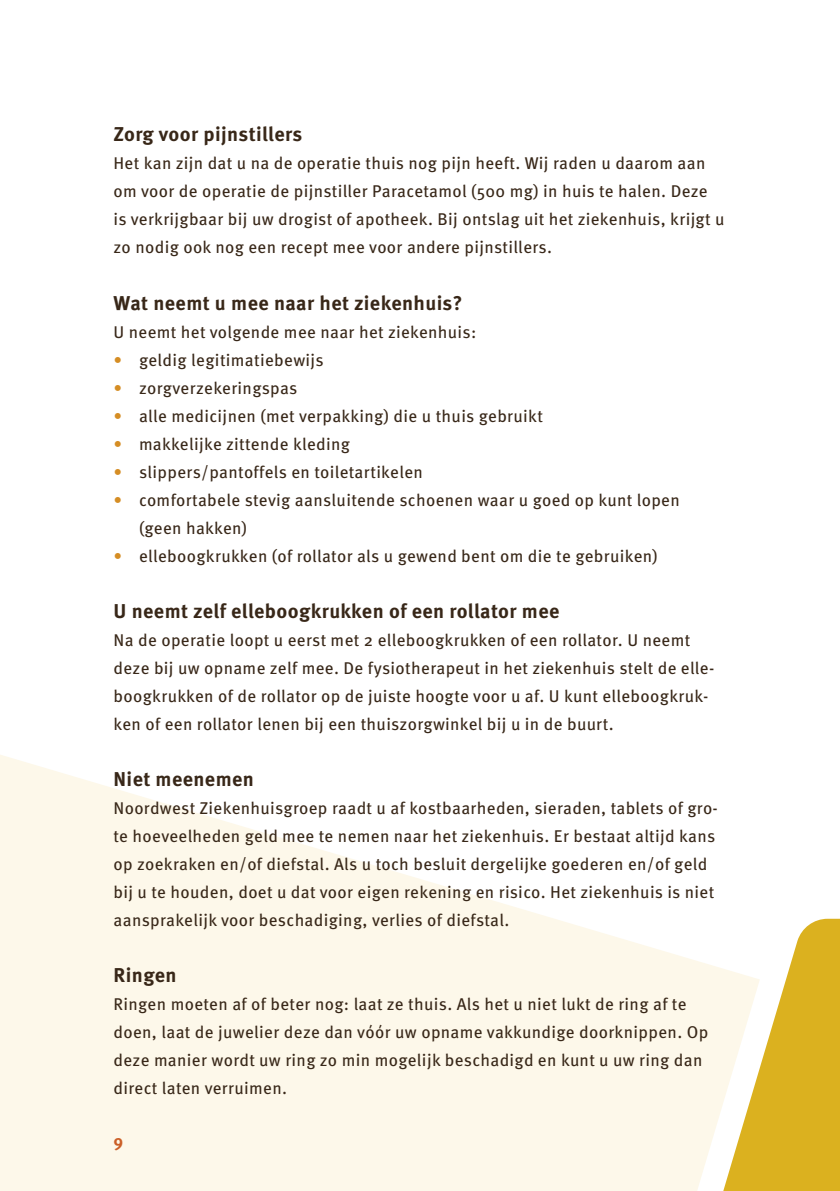
<style>
.page{position:relative;width:840px;height:1191px;background:#fff}
.page>*{position:absolute;margin:0;border:0;box-sizing:border-box;transform-origin:0 0}
.t1{font:700 20px "Meta Pro";letter-spacing:.02em;color:#382718}
.t2{font:17px/28px "Meta Pro";letter-spacing:.02em;color:#382718}
.t3{font:700 17px "Meta Pro";color:#cb5f27}
.s1{color:#d58d24}
</style>
<div class="page">
<svg style="left:0;top:755px;width:703px;height:436px;fill:#fdf8ea"></svg>
<svg style="left:703px;top:918px;width:136px;height:273px"></svg>
<p class="t1" style="left:113px;top:119px;width:190px">Zorg voor pijnstillers</p>
<p class="t2" style="left:113px;top:148px;width:612px">Het kan zijn dat u na de operatie thuis nog pijn heeft. Wij raden u daarom aan om voor de operatie de pijnstiller Paracetamol (500 mg) in huis te halen. Deze is verkrijgbaar bij uw drogist of apotheek. Bij ontslag uit het ziekenhuis, krijgt u zo nodig ook nog een recept mee voor andere pijnstillers.</p>
<p class="t1" style="left:113px;top:287px;width:350px">Wat neemt u mee naar het ziekenhuis?</p>
<p class="t2" style="left:113px;top:316px;width:364px">U neemt het volgende mee naar het ziekenhuis:</p>
<p class="t2" style="left:113px;top:344px;width:211px"><span class="s1">•</span> geldig legitimatiebewijs</p>
<p class="t2" style="left:113px;top:372px;width:185px"><span class="s1">•</span> zorgverzekeringspas</p>
<p class="t2" style="left:113px;top:400px;width:431px"><span class="s1">•</span> alle medicijnen (met verpakking) die u thuis gebruikt</p>
<p class="t2" style="left:113px;top:428px;width:238px"><span class="s1">•</span> makkelijke zittende kleding</p>
<p class="t2" style="left:113px;top:456px;width:311px"><span class="s1">•</span> slippers/pantoffels en toiletartikelen</p>
<p class="t2" style="left:139px;top:484px;width:542px;text-indent:-26px"><span class="s1">•</span> comfortabele stevig aansluitende schoenen waar u goed op kunt lopen (geen hakken)</p>
<p class="t2" style="left:113px;top:540px;width:545px"><span class="s1">•</span> elleboogkrukken (of rollator als u gewend bent om die te gebruiken)</p>
<p class="t1" style="left:113px;top:595px;width:447px">U neemt zelf elleboogkrukken of een rollator mee</p>
<p class="t2" style="left:113px;top:624px;width:602px">Na de operatie loopt u eerst met 2 elleboogkrukken of een rollator. U neemt deze bij uw opname zelf mee. De fysiotherapeut in het ziekenhuis stelt de elle&shy;boogkrukken of de rollator op de juiste hoogte voor u af. U kunt elleboogkruk&shy;ken of een rollator lenen bij een thuiszorgwinkel bij u in de buurt.</p>
<p class="t1" style="left:113px;top:763px;width:142px">Niet meenemen</p>
<p class="t2" style="left:113px;top:792px;width:605px">Noordwest Ziekenhuisgroep raadt u af kostbaarheden, sieraden, tablets of gro&shy;te hoeveelheden geld mee te nemen naar het ziekenhuis. Er bestaat altijd kans op zoekraken en/of diefstal. Als u toch besluit dergelijke goederen en/of geld bij u te houden, doet u dat voor eigen rekening en risico. Het ziekenhuis is niet aansprakelijk voor beschadiging, verlies of diefstal.</p>
<p class="t1" style="left:113px;top:959px;width:65px">Ringen</p>
<p class="t2" style="left:113px;top:988px;width:596px">Ringen moeten af of beter nog: laat ze thuis. Als het u niet lukt de ring af te doen, laat de juwelier deze dan vόόr uw opname vakkundige doorknippen. Op deze manier wordt uw ring zo min mogelijk beschadigd en kunt u uw ring dan direct laten verruimen.</p>
<p class="t3" style="left:113px;top:1127px;width:11px">9</p>
</div>
